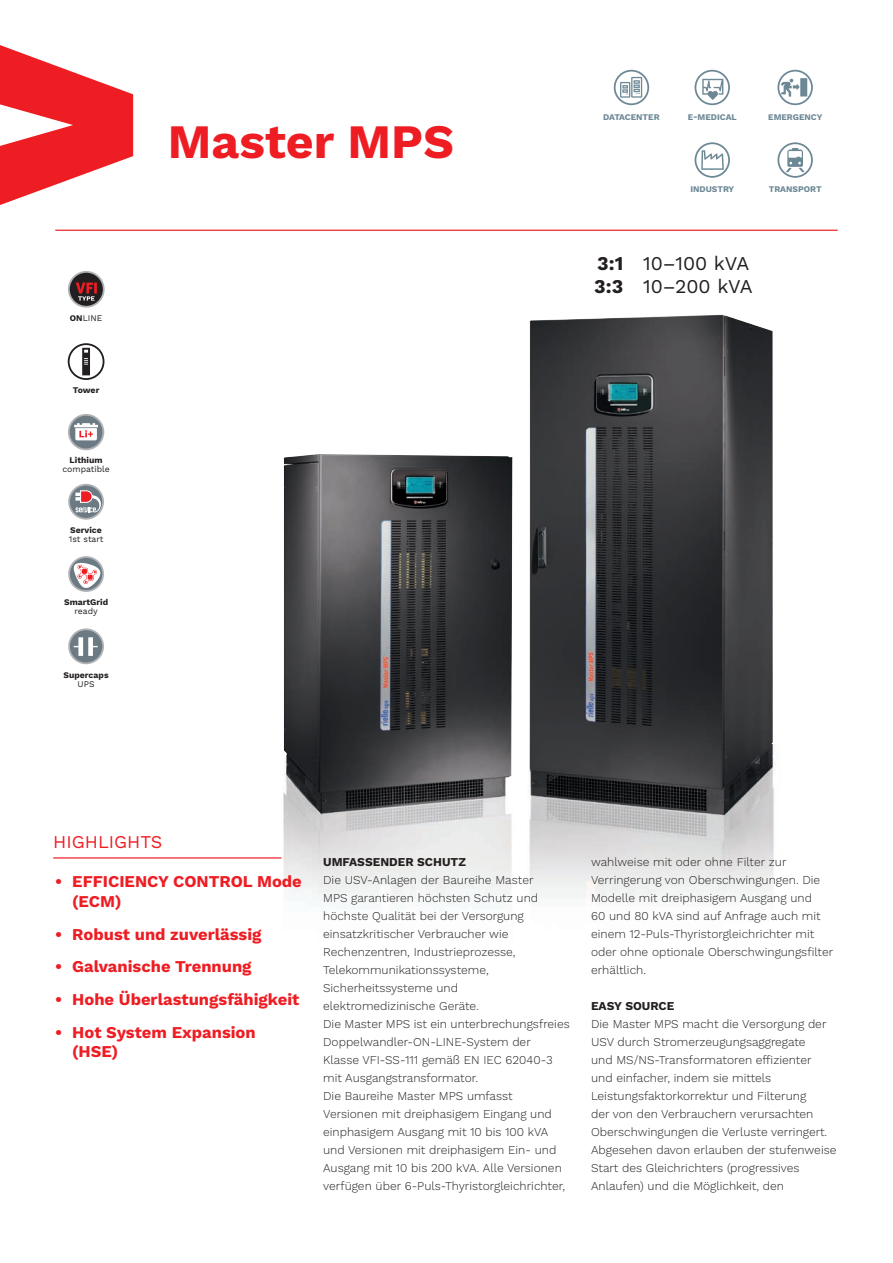
<style>
.page{position:relative;width:893px;height:1263px;background:#fff}
.page>*{position:absolute;margin:0;border:0;box-sizing:border-box;transform-origin:0 0}
.t1{font:700 48px "Work Sans";color:#ee1d23}
.t2{font:19.5px "Work Sans";color:#231f20}
.t3{font:18px "Work Sans";color:#ee1d23}
.t4{font:700 16.5px/19.8px "Work Sans";color:#ee1d23}
.t5{font:300 12px/18px "Work Sans";color:#231f20}
.t6{font:700 12px "Work Sans";color:#231f20}
.t7{font:700 8.7px "Work Sans";color:#6c8895}
.t8{font:8.7px/8.7px "Work Sans";color:#231f20;text-align:center}
.t9{font:700 8.7px/8.7px "Work Sans";color:#231f20;text-align:center}
.s1{font-weight:700}
.s2{font-weight:400}
</style>
<div class="page">
<svg style="left:0;top:45px;width:133px;height:160px"></svg>
<hr style="left:55px;top:230px;width:783px;height:1px;background:#ee1d23">
<hr style="left:53px;top:857px;width:247px;height:1px;background:#ee1d23">
<img style="left:528px;top:315px;width:248px;height:587px">
<img style="left:281px;top:454px;width:232px;height:447px">
<svg style="left:614px;top:70px;width:35px;height:35px"></svg>
<div style="left:616px;top:72px;width:31px;height:31px;background:#fff;border-radius:50%"></div>
<svg style="left:620px;top:77px;width:22px;height:21px"></svg>
<svg style="left:695px;top:70px;width:35px;height:35px"></svg>
<svg style="left:696px;top:72px;width:32px;height:31px"></svg>
<svg style="left:702px;top:79px;width:21px;height:21px"></svg>
<svg style="left:777px;top:70px;width:36px;height:35px"></svg>
<div style="left:779px;top:72px;width:32px;height:31px;background:#fff;border-radius:50%"></div>
<svg style="left:781px;top:78px;width:26px;height:19px"></svg>
<svg style="left:695px;top:142px;width:35px;height:36px"></svg>
<div style="left:696px;top:144px;width:32px;height:32px;background:#fff;border-radius:50%"></div>
<svg style="left:701px;top:150px;width:23px;height:20px"></svg>
<svg style="left:777px;top:142px;width:36px;height:36px"></svg>
<div style="left:779px;top:144px;width:32px;height:32px;background:#fff;border-radius:50%"></div>
<svg style="left:786px;top:148px;width:19px;height:24px"></svg>
<svg style="left:68px;top:271px;width:37px;height:37px"></svg>
<div style="left:70px;top:273px;width:33px;height:33px;background:#231f20;border-radius:50%"></div>
<svg style="left:76px;top:282px;width:21px;height:19px"></svg>
<svg style="left:68px;top:343px;width:36px;height:37px"></svg>
<svg style="left:68px;top:414px;width:36px;height:36px"></svg>
<div style="left:70px;top:416px;width:32px;height:32px;background:#6b7a83;border-radius:50%"></div>
<svg style="left:74px;top:423px;width:24px;height:17px"></svg>
<svg style="left:68px;top:484px;width:36px;height:36px"></svg>
<div style="left:70px;top:486px;width:32px;height:32px;background:#6b7a83;border-radius:50%"></div>
<svg style="left:75px;top:490px;width:29px;height:22px"></svg>
<svg style="left:68px;top:556px;width:36px;height:36px"></svg>
<div style="left:70px;top:558px;width:32px;height:32px;background:#6b7a83;border-radius:50%"></div>
<svg style="left:71px;top:560px;width:30px;height:30px"></svg>
<svg style="left:68px;top:628px;width:36px;height:36px"></svg>
<div style="left:70px;top:630px;width:32px;height:32px;background:#6b7a83;border-radius:50%"></div>
<svg style="left:74px;top:637px;width:24px;height:19px"></svg>
<p class="t1" style="left:168px;top:114px;width:288px">Master MPS</p>
<p class="t8" style="left:70px;top:314px;width:34px"><span class="s1">ON</span>LINE</p>
<p class="t9" style="left:73px;top:386px;width:28px">Tower</p>
<p class="t8" style="left:62px;top:456px;width:49px"><span class="s1">Lithium </span>compatible</p>
<p class="t8" style="left:69px;top:526px;width:36px;text-align:left"><span class="s1">Service<br></span>1st start</p>
<p class="t9" style="left:64px;top:598px;width:45px">SmartGrid <span class="s2">ready</span></p>
<p class="t9" style="left:64px;top:671px;width:47px">Supercaps<br><span class="s2">UPS</span></p>
<p class="t7" style="left:603px;top:112px;width:58px">DATACENTER</p>
<p class="t7" style="left:688px;top:112px;width:50px">E-MEDICAL</p>
<p class="t7" style="left:768px;top:112px;width:56px">EMERGENCY</p>
<p class="t7" style="left:690px;top:184px;width:45px">INDUSTRY</p>
<p class="t7" style="left:769px;top:184px;width:55px">TRANSPORT</p>
<p class="t2" style="left:597px;top:252px;width:153px"><span class="s1">3:1</span> 10–100 kVA</p>
<p class="t2" style="left:594px;top:275px;width:160px"><span class="s1">3:3</span> 10–200 kVA</p>
<h3 class="t3" style="left:53px;top:831px;width:110px">HIGHLIGHTS</h3>
<p class="t4" style="left:72px;top:873px;width:231px;text-indent:-17px">• EFFICIENCY CONTROL Mode (ECM)</p>
<p class="t4" style="left:55px;top:925px;width:208px">• Robust und zuverlässig</p>
<p class="t4" style="left:55px;top:958px;width:198px">• Galvanische Trennung</p>
<p class="t4" style="left:55px;top:990px;width:246px">• Hohe Überlastungsfähigkeit</p>
<p class="t4" style="left:72px;top:1023px;width:185px;text-indent:-17px">• Hot System Expansion (HSE)</p>
<p class="t6" style="left:323px;top:855px;width:144px">UMFASSENDER SCHUTZ</p>
<p class="t5" style="left:323px;top:871px;width:216px">Die USV-Anlagen der Baureihe Master MPS garantieren höchsten Schutz und höchste Qualität bei der Versorgung einsatzkritischer Verbraucher wie Rechenzentren, Industrieprozesse, Telekommunikationssysteme, Sicherheitssysteme und elektromedizinische Geräte.</p>
<p class="t5" style="left:323px;top:1015px;width:248px">Die Master MPS ist ein unterbrechungsfreies Doppelwandler-ON-LINE-System der Klasse VFI-SS-111 gemäß EN IEC 62040-3 mit Ausgangstransformator.</p>
<p class="t5" style="left:323px;top:1087px;width:243px">Die Baureihe Master MPS umfasst Versionen mit dreiphasigem Eingang und einphasigem Ausgang mit 10 bis 100 kVA und Versionen mit dreiphasigem Ein- und Ausgang mit 10 bis 200 kVA. Alle Versionen verfügen über 6-Puls-Thyristorgleichrichter,</p>
<p class="t5" style="left:591px;top:853px;width:244px">wahlweise mit oder ohne Filter zur Verringerung von Oberschwingungen. Die Modelle mit dreiphasigem Ausgang und<br>60 und 80 kVA sind auf Anfrage auch mit einem 12-Puls-Thyristorgleichrichter mit oder ohne optionale Oberschwingungsfilter erhältlich.</p>
<p class="t6" style="left:591px;top:999px;width:85px">EASY SOURCE</p>
<p class="t5" style="left:591px;top:1015px;width:238px">Die Master MPS macht die Versorgung der USV durch Stromerzeugungsaggregate und MS/NS-Transformatoren effizienter und einfacher, indem sie mittels Leistungsfaktorkorrektur und Filterung der von den Verbrauchern verursachten Oberschwingungen die Verluste verringert.</p>
<p class="t5" style="left:591px;top:1141px;width:247px">Abgesehen davon erlauben der stufenweise<br>Start des Gleichrichters (progressives<br>Anlaufen) und die Möglichkeit, den</p>
</div>
